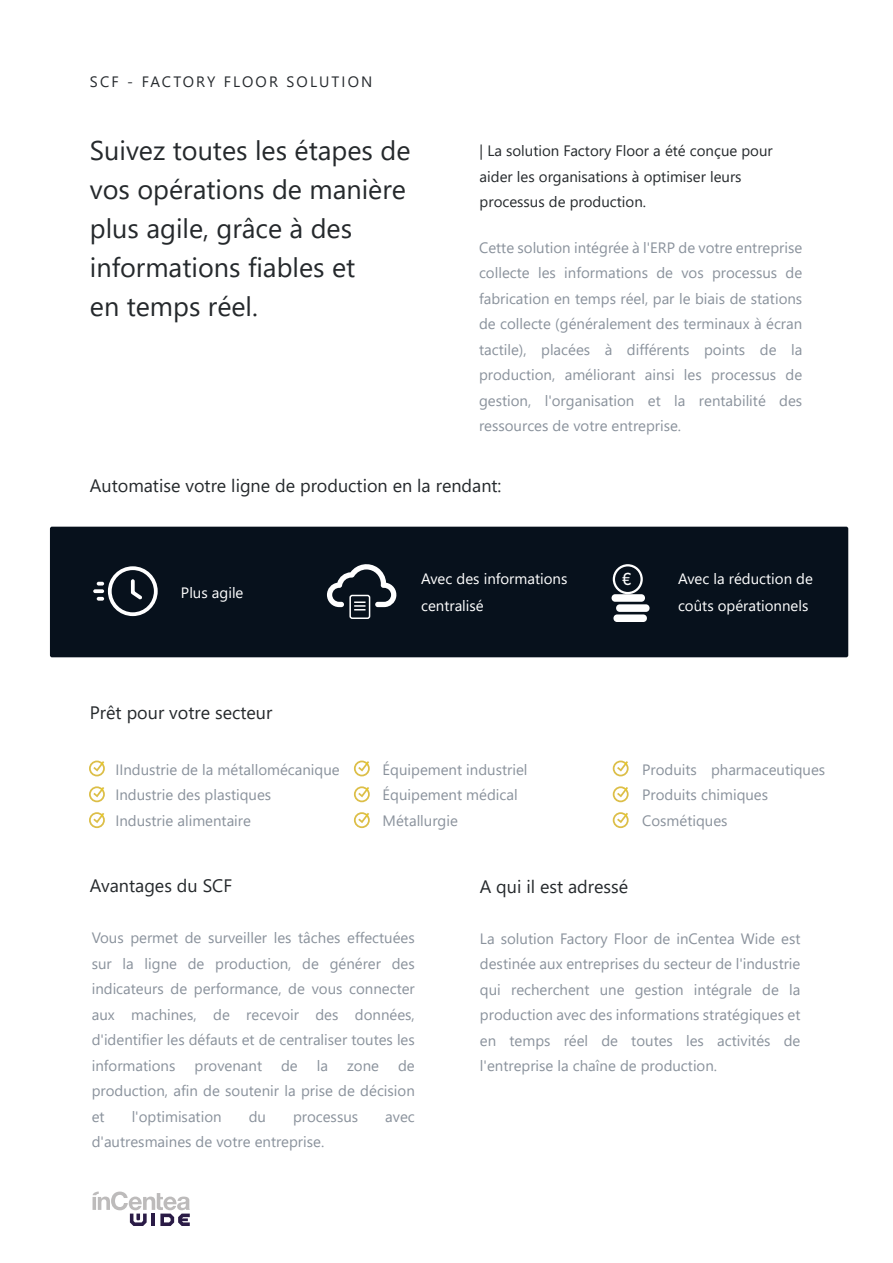
<style>
.page{position:relative;width:893px;height:1263px;background:#fff}
.page>*{position:absolute;margin:0;border:0;box-sizing:border-box;transform-origin:0 0}
.t1{font:27px/39px "Segoe UI";color:#25292c}
.t2{font:18px "Segoe UI";color:#25292c}
.t3{font:17.85px "Niveau Grotesk";color:#fff}
.t4{font:15px/25.5px "Segoe UI";color:#8a929c;text-align:justify}
.t5{font:15px/25.5px "Segoe UI";color:#25292c}
.t6{font:15px/27px "Segoe UI";color:#fff}
.t7{font:15px "Segoe UI";letter-spacing:.145em;color:#262a2e}
</style>
<div class="page">
<div style="left:50px;top:527px;width:798px;height:130px;background:#07111c;border-radius:2px"></div>
<svg style="left:93px;top:589px;width:11px;height:4px"></svg>
<svg style="left:97px;top:566px;width:61px;height:50px"></svg>
<div style="left:349px;top:595px;width:21px;height:24px;border:2px solid #fff;border-radius:2px"></div>
<svg style="left:327px;top:564px;width:70px;height:46px"></svg>
<svg style="left:613px;top:564px;width:30px;height:30px"></svg>
<div style="left:613px;top:614px;width:34px;height:8px;background:#fff;border-radius:4px"></div>
<div style="left:616px;top:604px;width:33px;height:8px;background:#fff;border-radius:4px"></div>
<div style="left:612px;top:594px;width:33px;height:8px;background:#fff;border-radius:4px"></div>
<div style="left:89px;top:760px;width:16px;height:16px;border:2px solid #d7b52c;border-radius:50%"></div>
<svg style="left:93px;top:761px;width:11px;height:10px"></svg>
<div style="left:89px;top:786px;width:16px;height:16px;border:2px solid #d7b52c;border-radius:50%"></div>
<svg style="left:93px;top:787px;width:11px;height:10px"></svg>
<div style="left:89px;top:812px;width:16px;height:16px;border:2px solid #d7b52c;border-radius:50%"></div>
<svg style="left:93px;top:813px;width:11px;height:10px"></svg>
<div style="left:354px;top:760px;width:16px;height:16px;border:2px solid #d7b52c;border-radius:50%"></div>
<svg style="left:358px;top:761px;width:11px;height:10px"></svg>
<div style="left:354px;top:786px;width:16px;height:16px;border:2px solid #d7b52c;border-radius:50%"></div>
<svg style="left:358px;top:787px;width:11px;height:10px"></svg>
<div style="left:354px;top:812px;width:16px;height:16px;border:2px solid #d7b52c;border-radius:50%"></div>
<svg style="left:358px;top:813px;width:11px;height:10px"></svg>
<div style="left:613px;top:760px;width:16px;height:16px;border:2px solid #d7b52c;border-radius:50%"></div>
<svg style="left:617px;top:761px;width:11px;height:10px"></svg>
<div style="left:613px;top:786px;width:16px;height:16px;border:2px solid #d7b52c;border-radius:50%"></div>
<svg style="left:617px;top:787px;width:11px;height:10px"></svg>
<div style="left:613px;top:812px;width:16px;height:16px;border:2px solid #d7b52c;border-radius:50%"></div>
<svg style="left:617px;top:813px;width:11px;height:10px"></svg>
<svg style="left:93px;top:1191px;width:97px;height:35px"></svg>
<p class="t7" style="left:90px;top:68px;width:284px">SCF - FACTORY FLOOR SOLUTION</p>
<h1 class="t1" style="left:90px;top:128px;width:322px">Suivez toutes les étapes de vos opérations de manière plus agile, grâce à des informations fiables et<br>en temps réel.</h1>
<p class="t5" style="left:480px;top:137px;width:295px">| La solution Factory Floor a été conçue pour aider les organisations à optimiser leurs processus de production.</p>
<p class="t4" style="left:479px;top:233px;width:325px">Cette solution intégrée à l'ERP de votre entreprise collecte les informations de vos processus de fabrication en temps réel, par le biais de stations de collecte (généralement des terminaux à écran tactile), placées à différents points de la production, améliorant ainsi les processus de gestion, l'organisation et la rentabilité des ressources de votre entreprise.</p>
<p class="t2" style="left:90px;top:469px;width:413px">Automatise votre ligne de production en la rendant:</p>
<p class="t6" style="left:181px;top:577px;width:64px">Plus agile</p>
<p class="t2" style="left:90px;top:695px;width:184px">Prêt pour votre secteur</p>
<p class="t3" style="left:622px;top:569px;width:11px">€</p>
<p class="t6" style="left:421px;top:564px;width:148px">Avec des informations centralisé</p>
<p class="t6" style="left:678px;top:564px;width:136px">Avec la réduction de coûts opérationnels</p>
<p class="t4" style="left:115px;top:755px;width:226px;text-align:left">IIndustrie de la métallomécanique<br>Industrie des plastiques<br>Industrie alimentaire</p>
<p class="t4" style="left:383px;top:755px;width:146px;text-align:left">Équipement industriel<br>Équipement médical<br>Métallurgie</p>
<p class="t4" style="left:642px;top:755px;width:185px;text-align:left">Produits pharmaceutiques<br>Produits chimiques<br>Cosmétiques</p>
<p class="t2" style="left:90px;top:869px;width:144px">Avantages du SCF</p>
<p class="t4" style="left:92px;top:924px;width:325px">Vous permet de surveiller les tâches effectuées sur la ligne de production, de générer des indicateurs de performance, de vous connecter aux machines, de recevoir des données, d'identifier les défauts et de centraliser toutes les informations</p>
<p class="t4" style="left:92px;top:1051px;width:325px;text-indent:306px">de production, afin de soutenir la prise de décision et</p>
<p class="t4" style="left:195px;top:1051px;width:69px">provenant</p>
<p class="t4" style="left:281px;top:1051px;width:18px">de</p>
<p class="t4" style="left:317px;top:1051px;width:13px">la</p>
<p class="t4" style="left:347px;top:1051px;width:33px">zone</p>
<p class="t4" style="left:132px;top:1102px;width:91px">l'optimisation</p>
<p class="t4" style="left:249px;top:1102px;width:19px">du</p>
<p class="t4" style="left:293px;top:1102px;width:67px">processus</p>
<p class="t4" style="left:385px;top:1102px;width:31px">avec</p>
<p class="t4" style="left:92px;top:1128px;width:234px">d'autresmaines de votre entreprise.</p>
<p class="t2" style="left:480px;top:870px;width:150px">A qui il est adressé</p>
<p class="t4" style="left:480px;top:924px;width:322px">La solution Factory Floor de inCentea Wide est destinée aux entreprises du secteur de l'industrie qui recherchent une gestion intégrale de la production avec des informations stratégiques et en temps réel de toutes les activités de l'entreprise la chaîne de production.</p>
</div>
